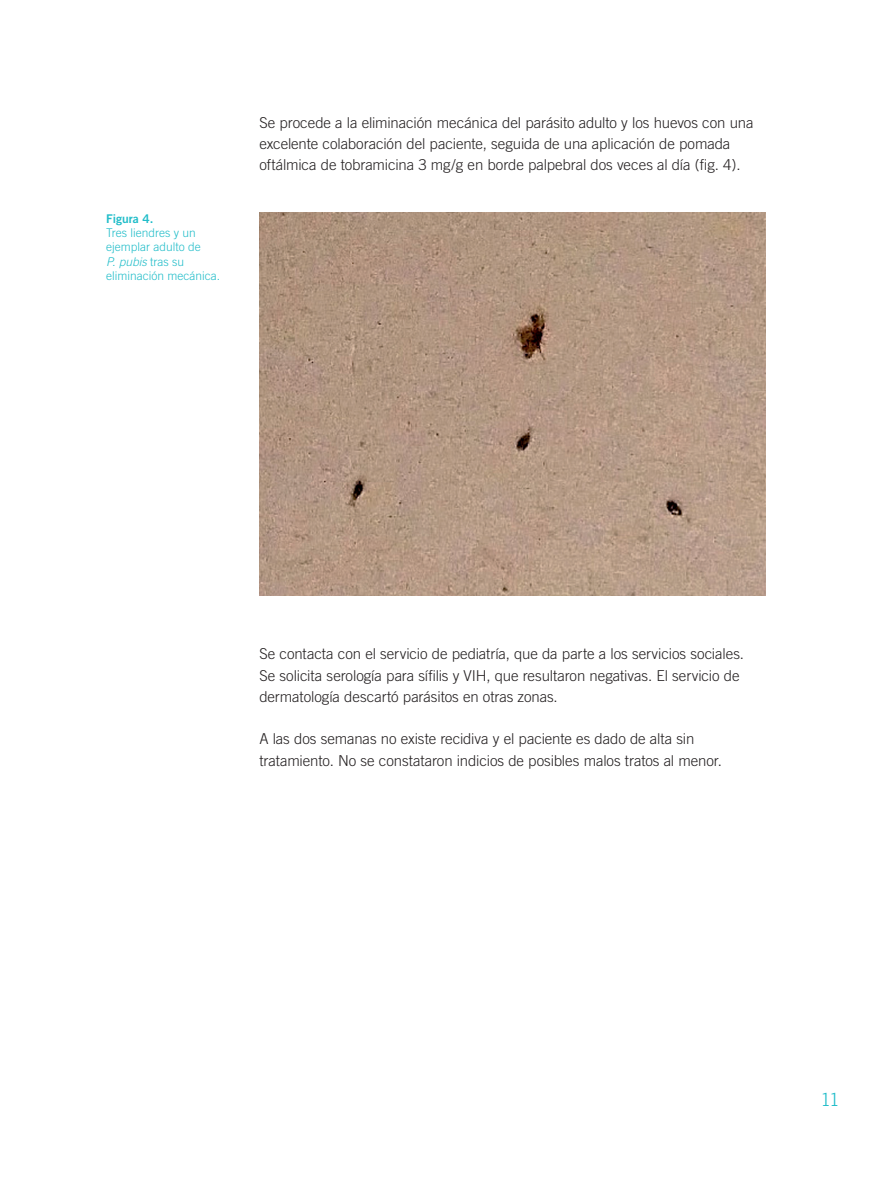
<style>
.page{position:relative;width:893px;height:1191px;background:#fff}
.page>*{position:absolute;margin:0;border:0;box-sizing:border-box;transform-origin:0 0}
.t1{font:300 18px "Trade Gothic";color:#21bdc9}
.t2{font:300 15px/21.3px "Trade Gothic";letter-spacing:-.005em;color:#231f20}
.t3{font:300 12px/14.4px "Trade Gothic";color:#21bdc9}
.t4{font:12px "Trade Gothic Bold Two";color:#21bdc9}
.s1{font-style:italic}
</style>
<div class="page">
<img style="left:259px;top:213px;width:506px;height:382px">
<p class="t4" style="left:106px;top:211px;width:49px">Figura 4.</p>
<p class="t3" style="left:106px;top:225px;width:115px">Tres liendres y un ejemplar adulto de<br><span class="s1">P. pubis</span> tras su eliminación mecánica.</p>
<p class="t2" style="left:259px;top:111px;width:496px">Se procede a la eliminación mecánica del parásito adulto y los huevos con una excelente colaboración del paciente, seguida de una aplicación de pomada oftálmica de tobramicina 3 mg/g en borde palpebral dos veces al día (fig. 4).</p>
<p class="t2" style="left:259px;top:643px;width:486px">Se contacta con el servicio de pediatría, que da parte a los servicios sociales.<br>Se solicita serología para sífilis y VIH, que resultaron negativas. El servicio de dermatología descartó parásitos en otras zonas.</p>
<p class="t2" style="left:259px;top:728px;width:464px">A las dos semanas no existe recidiva y el paciente es dado de alta sin tratamiento. No se constataron indicios de posibles malos tratos al menor.</p>
<p class="t1" style="left:821px;top:1088px;width:20px">11</p>
</div>
